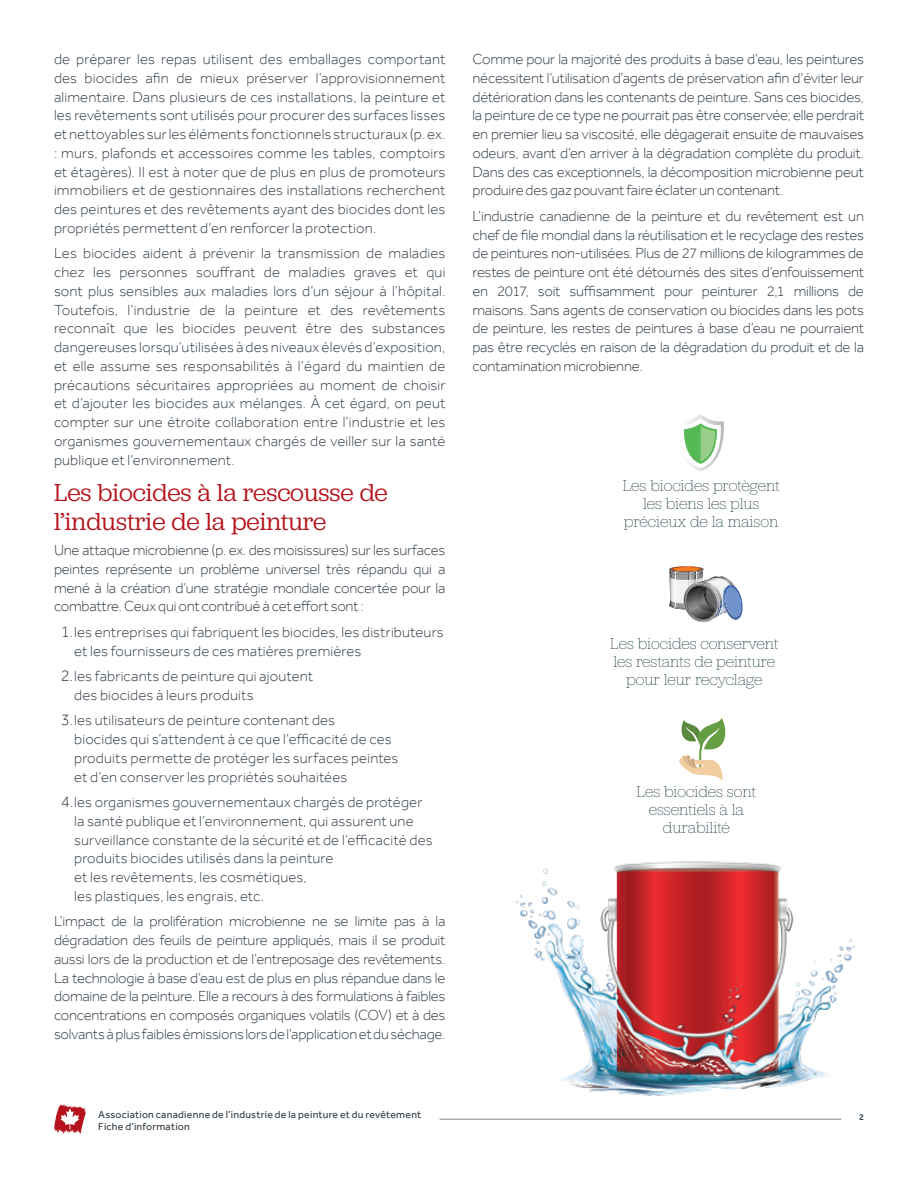
<style>
.page{position:relative;width:918px;height:1188px;background:#fff}
.page>*{position:absolute;margin:0;border:0;box-sizing:border-box;transform-origin:0 0}
.t1{font:25.5px/28.5px "Jubilat";color:#b5121b}
.t2{font:100 16.5px/18px "Jubilat";color:#06262d;text-align:center}
.t3{font:300 15px/18.8px "Effra";letter-spacing:.005em;color:#323e48;text-align:justify}
.t4{font:10.5px/12px "Effra";letter-spacing:.025em;color:#323e48}
.t5{font:500 9px "Effra";color:#323e48}
.s1{font-size:16.5px;color:#313e48}
</style>
<div class="page">
<svg style="left:54px;top:1104px;width:32px;height:30px"></svg>
<hr style="left:440px;top:1119px;width:401px;height:1px;background:#7b868c">
<svg style="left:684px;top:414px;width:40px;height:57px"></svg>
<svg style="left:669px;top:566px;width:74px;height:57px"></svg>
<svg style="left:679px;top:718px;width:47px;height:63px"></svg>
<img style="left:516px;top:861px;width:339px;height:235px">
<p class="t3" style="left:54px;top:49px;width:393px">de préparer les repas utilisent des emballages comportant des biocides afin de mieux préserver l’approvisionnement alimentaire. Dans plusieurs de ces installations, la peinture et les revêtements sont utilisés pour procurer des surfaces lisses et nettoyables sur les éléments fonctionnels structuraux (p. ex. : murs, plafonds et accessoires comme les tables, comptoirs et étagères). Il est à noter que de plus en plus de promoteurs immobiliers et de gestionnaires des installations recherchent des peintures et des revêtements ayant des biocides dont les propriétés permettent d’en renforcer la protection.</p>
<p class="t3" style="left:54px;top:244px;width:393px">Les biocides aident à prévenir la transmission de maladies chez les personnes souffrant de maladies graves et qui sont plus sensibles aux maladies lors d’un séjour à l’hôpital.<br>Toutefois, l’industrie de la peinture et des revêtements reconnaît que les biocides peuvent être des substances dangereuses lorsqu’utilisées à des niveaux élevés d’exposition, et elle assume ses responsabilités à l’égard du maintien de précautions sécuritaires appropriées au moment de choisir et d’ajouter les biocides aux mélanges. À cet égard, on peut compter sur une étroite collaboration entre l’industrie et les organismes gouvernementaux chargés de veiller sur la santé publique et l’environnement.</p>
<h1 class="t1" style="left:54px;top:477px;width:335px">Les biocides à la rescousse de l’industrie de la peinture</h1>
<p class="t3" style="left:54px;top:541px;width:393px">Une attaque microbienne (p. ex. des moisissures) sur les surfaces peintes représente un problème universel très répandu qui a mené à la création d’une stratégie mondiale concertée pour la combattre. Ceux qui ont contribué à cet effort sont :</p>
<p class="t3" style="left:74px;top:622px;width:371px;text-indent:-14px"><span class="s1">1.</span>les entreprises qui fabriquent les biocides, les distributeurs et les fournisseurs de ces matières premières</p>
<p class="t3" style="left:74px;top:667px;width:240px;text-indent:-14px"><span class="s1">2.</span>les fabricants de peinture qui ajoutent des biocides à leurs produits</p>
<p class="t3" style="left:74px;top:711px;width:326px;text-align:left;text-indent:-14px"><span class="s1">3.</span>les utilisateurs de peinture contenant des<br>biocides qui s’attendent à ce que l’efficacité de ces produits permette de protéger les surfaces peintes et d’en conserver les propriétés souhaitées</p>
<p class="t3" style="left:74px;top:793px;width:360px;text-align:left;text-indent:-14px"><span class="s1">4.</span>les organismes gouvernementaux chargés de protéger la santé publique et l’environnement, qui assurent une surveillance constante de la sécurité et de l’efficacité des produits biocides utilisés dans la peinture<br>et les revêtements, les cosmétiques,<br>les plastiques, les engrais, etc.</p>
<p class="t3" style="left:54px;top:912px;width:393px">L’impact de la prolifération microbienne ne se limite pas à la dégradation des feuils de peinture appliqués, mais il se produit aussi lors de la production et de l’entreposage des revêtements.<br>La technologie à base d’eau est de plus en plus répandue dans le domaine de la peinture. Elle a recours à des formulations à faibles concentrations en composés organiques volatils (COV) et à des solvants à plus faibles émissions lors de l’application et du séchage.</p>
<p class="t3" style="left:472px;top:49px;width:393px">Comme pour la majorité des produits à base d’eau, les peintures nécessitent l’utilisation d’agents de préservation afin d’éviter leur détérioration dans les contenants de peinture. Sans ces biocides, la peinture de ce type ne pourrait pas être conservée; elle perdrait en premier lieu sa viscosité, elle dégagerait ensuite de mauvaises odeurs, avant d’en arriver à la dégradation complète du produit.<br>Dans des cas exceptionnels, la décomposition microbienne peut produire des gaz pouvant faire éclater un contenant.</p>
<p class="t3" style="left:472px;top:206px;width:393px">L’industrie canadienne de la peinture et du revêtement est un chef de file mondial dans la réutilisation et le recyclage des restes de peintures non-utilisées. Plus de 27 millions de kilogrammes de restes de peinture ont été détournés des sites d’enfouissement en 2017, soit suffisamment pour peinturer 2,1 millions de maisons. Sans agents de conservation ou biocides dans les pots de peinture, les restes de peintures à base d’eau ne pourraient pas être recyclés en raison de la dégradation du produit et de la contamination microbienne.</p>
<p class="t2" style="left:623px;top:476px;width:158px">Les biocides protègent les biens les plus précieux de la maison</p>
<p class="t2" style="left:610px;top:634px;width:170px">Les biocides conservent les restants de peinture pour leur recyclage</p>
<p class="t2" style="left:637px;top:782px;width:121px">Les biocides sont essentiels à la durabilité</p>
<p class="t4" style="left:98px;top:1109px;width:324px">Association canadienne de l’industrie de la peinture et du revêtement<br>Fiche d’information</p>
<p class="t5" style="left:859px;top:1112px;width:6px">2</p>
</div>
